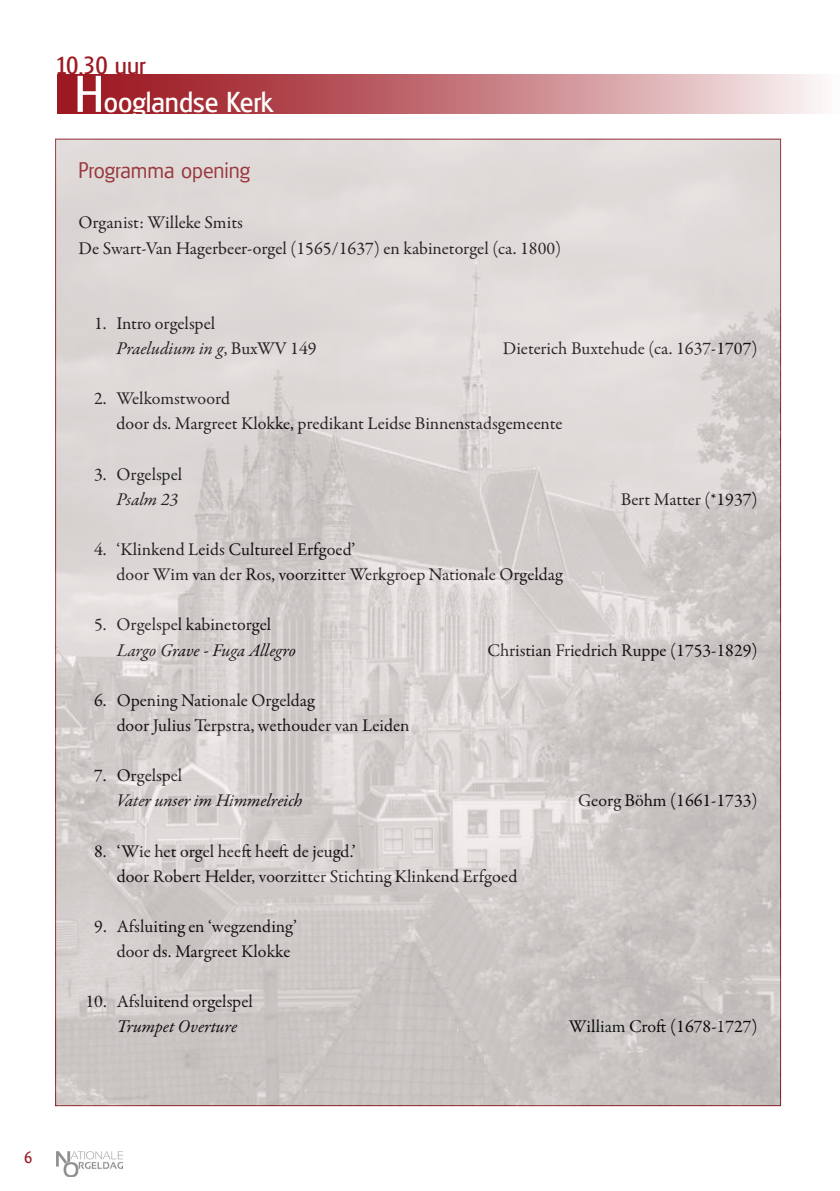
<style>
.page{position:relative;width:840px;height:1191px;background:#fff}
.page>*{position:absolute;margin:0;border:0;box-sizing:border-box;transform-origin:0 0}
.t1{font:28px "Glasgow";color:#fff}
.t2{font:24px "Glasgow";color:#9d1922}
.t3{font:300 22px "Glasgow";color:#9d1922}
.t4{font:18px/25.2px "Garamond Premr Pro";color:#000}
.t5{font:italic 18px "Garamond Premr Pro";letter-spacing:-.005em;color:#000}
.t6{font:16px "Glasgow";color:#9d1922}
.s1{font-size:50px}
.s2{font-style:italic}
</style>
<div class="page">
<img style="left:57px;top:1151px;width:66px;height:25px">
<svg style="left:58px;top:74px;width:761px;height:39px;background:#c4757a"></svg>
<img style="left:55px;top:139px;width:725px;height:967px">
<h2 class="t2" style="left:55px;top:51px;width:92px">10.30 uur</h2>
<h1 class="t1" style="left:75px;top:85px;width:200px"><span class="s1">H</span>ooglandse Kerk</h1>
<p class="t3" style="left:78px;top:157px;width:173px">Programma opening</p>
<p class="t4" style="left:78px;top:211px;width:484px">Organist: Willeke Smits<br>De Swart-Van Hagerbeer-orgel (1565/1637) en kabinetorgel (ca. 1800)</p>
<p class="t4" style="left:116px;top:311px;width:201px;text-indent:-22px">1. Intro orgelspel<br><span class="s2">Praeludium in g</span>, BuxWV 149</p>
<p class="t4" style="left:502px;top:336px;width:256px">Dieterich Buxtehude (ca. 1637-1707)</p>
<p class="t4" style="left:116px;top:386px;width:447px;text-indent:-22px">2. Welkomstwoord<br>door ds. Margreet Klokke, predikant Leidse Binnenstadsgemeente</p>
<p class="t4" style="left:94px;top:462px;width:89px">3. Orgelspel</p>
<p class="t5" style="left:116px;top:488px;width:63px">Psalm 23</p>
<p class="t4" style="left:620px;top:487px;width:138px">Bert Matter (*1937)</p>
<p class="t4" style="left:117px;top:537px;width:447px;text-indent:-22px">4. ‘Klinkend Leids Cultureel Erfgoed’<br>door Wim van der Ros, voorzitter Werkgroep Nationale Orgeldag</p>
<p class="t4" style="left:94px;top:612px;width:178px">5. Orgelspel kabinetorgel</p>
<p class="t5" style="left:117px;top:638px;width:181px">Largo Grave - Fuga Allegro</p>
<p class="t4" style="left:487px;top:638px;width:271px">Christian Friedrich Ruppe (1753-1829)</p>
<p class="t4" style="left:117px;top:688px;width:294px;text-indent:-22px">6. Opening Nationale Orgeldag<br>door Julius Terpstra, wethouder van Leiden</p>
<p class="t4" style="left:94px;top:763px;width:89px">7. Orgelspel</p>
<p class="t5" style="left:117px;top:789px;width:187px">Vater unser im Himmelreich</p>
<p class="t4" style="left:577px;top:788px;width:181px">Georg Böhm (1661-1733)</p>
<p class="t4" style="left:117px;top:838px;width:402px;text-indent:-22px">8. ‘Wie het orgel heeft heeft de jeugd.’<br>door Robert Helder, voorzitter Stichting Klinkend Erfgoed</p>
<p class="t4" style="left:117px;top:914px;width:182px;text-indent:-22px">9. Afsluiting en ‘wegzending’ door ds. Margreet Klokke</p>
<p class="t4" style="left:85px;top:989px;width:169px">10. Afsluitend orgelspel</p>
<p class="t5" style="left:117px;top:1015px;width:122px">Trumpet Overture</p>
<p class="t4" style="left:568px;top:1014px;width:190px">William Croft (1678-1727)</p>
<p class="t6" style="left:24px;top:1147px;width:10px">6</p>
</div>
